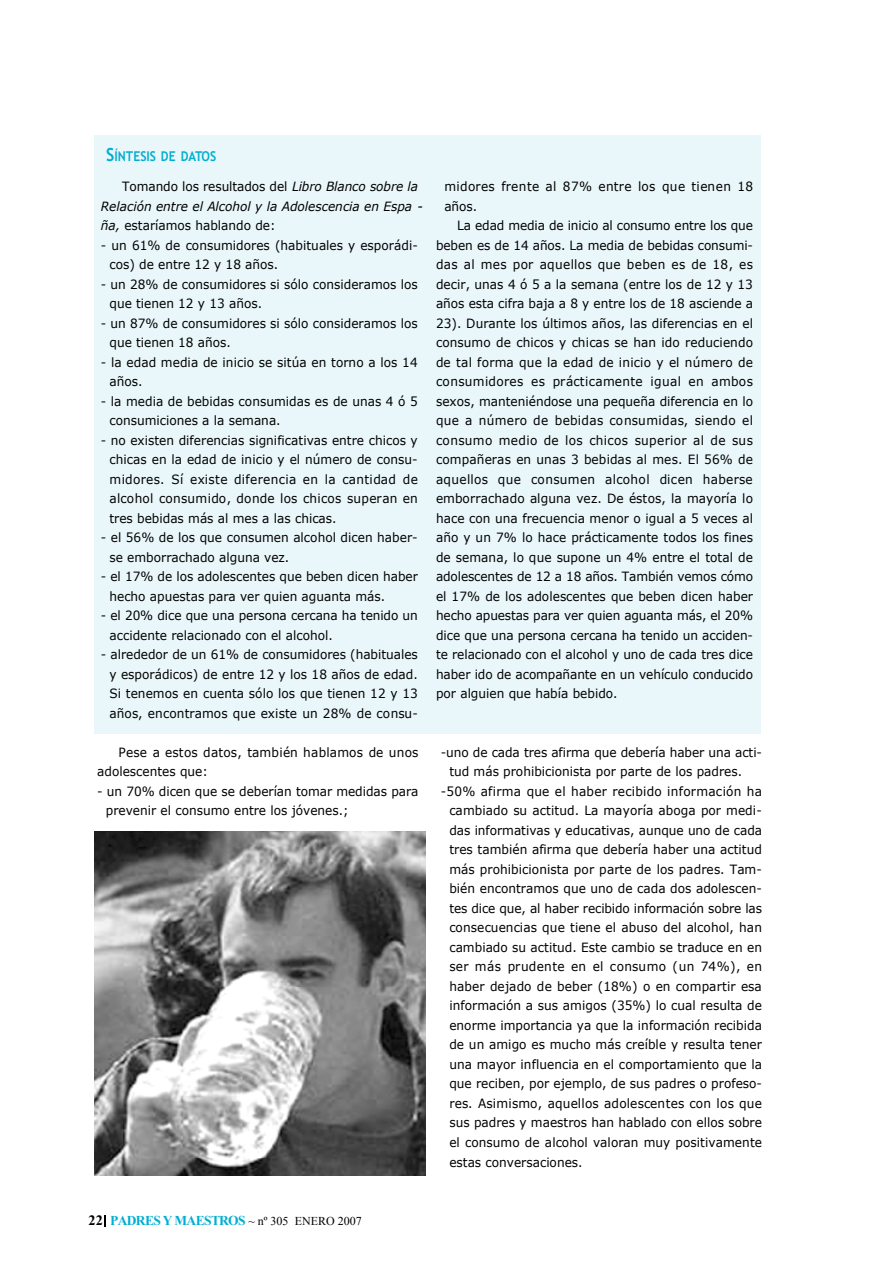
<style>
.page{position:relative;width:893px;height:1263px;background:#fff}
.page>*{position:absolute;margin:0;border:0;box-sizing:border-box;transform-origin:0 0}
.t1{font:700 13.5px "Times New Roman";letter-spacing:-.055em;color:#00aed0}
.t2{font:700 13.5px "Trebuchet MS";color:#00aed0;scale:.9 1}
.t3{font:12.75px/19.5px "Verdana";color:#000;scale:.95 1}
.t4{font:italic 12.75px/19.6px "Verdana";color:#000;scale:.95 1}
.t5{font:12.75px/19.8px "Verdana";letter-spacing:.025em;color:#000;scale:.95 1}
.t6{font:12.75px "Verdana";letter-spacing:.02em;color:#000;scale:.95 1}
.s1{font-size:18px}
.s2{font-style:normal}
.s3{font-size:14.25px;color:#000}
.s4{font-weight:400;font-size:12px;color:#000}
</style>
<div class="page">
<svg style="left:104px;top:1215px;width:1px;height:12px"></svg>
<div style="left:94px;top:135px;width:666px;height:599px;background:#eaf7fa"></div>
<img style="left:95px;top:831px;width:331px;height:344px">
<p class="t2" style="left:106px;top:148px;width:124px"><span class="s1">S</span>ÍNTESIS DE DATOS</p>
<p class="t4" style="left:101px;top:176px;width:340px;text-indent:21px"><span class="s2">Tomando los resultados del</span> Libro Blanco sobre la<br>Relación entre el Alcohol y la Adolescencia en Espa - ña, <span class="s2">estaríamos hablando de:</span></p>
<p class="t3" style="left:109px;top:235px;width:326px;text-indent:-9px">- un 61% de consumidores (habituales y esporádi&shy;cos) de entre 12 y 18 años.</p>
<p class="t3" style="left:109px;top:274px;width:326px;text-indent:-9px">- un 28% de consumidores si sólo consideramos los que tienen 12 y 13 años.</p>
<p class="t3" style="left:109px;top:313px;width:326px;text-indent:-9px">- un 87% de consumidores si sólo consideramos los que tienen 18 años.</p>
<p class="t3" style="left:109px;top:352px;width:326px;text-indent:-9px">- la edad media de inicio se sitúa en torno a los 14 años.</p>
<p class="t3" style="left:109px;top:391px;width:326px;text-indent:-9px">- la media de bebidas consumidas es de unas 4 ó 5 consumiciones a la semana.</p>
<p class="t3" style="left:109px;top:430px;width:326px;text-align:justify;text-indent:-9px">- no existen diferencias significativas entre chicos y chicas en la edad de inicio y el número de consu&shy;midores. Sí existe diferencia en la cantidad de alcohol consumido, donde los chicos superan en tres bebidas más al mes a las chicas.</p>
<p class="t3" style="left:109px;top:527px;width:326px;text-indent:-9px">- el 56% de los que consumen alcohol dicen haber&shy;se emborrachado alguna vez.</p>
<p class="t3" style="left:109px;top:567px;width:326px;text-indent:-9px">- el 17% de los adolescentes que beben dicen haber hecho apuestas para ver quien aguanta más.</p>
<p class="t3" style="left:109px;top:605px;width:326px;text-indent:-9px">- el 20% dice que una persona cercana ha tenido un accidente relacionado con el alcohol.</p>
<p class="t3" style="left:109px;top:644px;width:326px;text-align:justify;text-indent:-9px">- alrededor de un 61% de consumidores (habituales y esporádicos) de entre 12 y los 18 años de edad.<br>Si tenemos en cuenta sólo los que tienen 12 y 13 años, encontramos que existe un 28% de consu-</p>
<p class="t3" style="left:97px;top:742px;width:340px;text-indent:21px">Pese a estos datos, también hablamos de unos adolescentes que:</p>
<p class="t3" style="left:106px;top:781px;width:331px;text-indent:-9px">- un 70% dicen que se deberían tomar medidas para prevenir el consumo entre los jóvenes.;</p>
<p class="t5" style="left:444px;top:176px;width:326px">midores frente al 87% entre los que tienen 18 años.</p>
<p class="t3" style="left:436px;top:216px;width:335px;text-align:justify;text-indent:21px">La edad media de inicio al consumo entre los que beben es de 14 años. La media de bebidas consumi&shy;das al mes por aquellos que beben es de 18, es decir, unas 4 ó 5 a la semana (entre los de 12 y 13 años esta cifra baja a 8 y entre los de 18 asciende a 23). Durante los últimos años, las diferencias en el consumo de chicos y chicas se han ido reduciendo de tal forma que la edad de inicio y el número de consumidores es prácticamente igual en ambos sexos, manteniéndose una pequeña diferencia en lo que a número de bebidas consumidas, siendo el consumo medio de los chicos superior al de sus compañeras en unas 3 bebidas al mes. El 56% de aquellos que consumen alcohol dicen haberse emborrachado alguna vez. De éstos, la mayoría lo hace con una frecuencia menor o igual a 5 veces al año y un 7% lo hace prácticamente todos los fines de semana, lo que supone un 4% entre el total de adolescentes de 12 a 18 años. También vemos cómo el 17% de los adolescentes que beben dicen haber hecho apuestas para ver quien aguanta más, el 20% dice que una persona cercana ha tenido un acciden&shy;te relacionado con el alcohol y uno de cada tres dice haber ido de acompañante en un vehículo conducido por alguien que había bebido.</p>
<p class="t3" style="left:441px;top:742px;width:340px">-uno de cada tres afirma que debería haber una acti-</p>
<p class="t3" style="left:449px;top:761px;width:310px">tud más prohibicionista por parte de los padres.</p>
<p class="t6" style="left:441px;top:783px;width:340px">-50% afirma que el haber recibido información ha</p>
<p class="t3" style="left:449px;top:801px;width:331px">cambiado su actitud. La mayoría aboga por medi-</p>
<p class="t3" style="left:449px;top:820px;width:331px">das informativas y educativas, aunque uno de cada</p>
<p class="t3" style="left:449px;top:839px;width:331px">tres también afirma que debería haber una actitud</p>
<p class="t3" style="left:449px;top:859px;width:330px">más prohibicionista por parte de los padres. Tam-</p>
<p class="t3" style="left:449px;top:878px;width:330px">bién encontramos que uno de cada dos adolescen-</p>
<p class="t3" style="left:449px;top:898px;width:331px">tes dice que, al haber recibido información sobre las</p>
<p class="t3" style="left:449px;top:918px;width:331px">consecuencias que tiene el abuso del alcohol, han</p>
<p class="t3" style="left:449px;top:937px;width:331px">cambiado su actitud. Este cambio se traduce en en</p>
<p class="t5" style="left:449px;top:956px;width:331px">ser más prudente en el consumo (un 74%), en</p>
<p class="t3" style="left:449px;top:976px;width:330px">haber dejado de beber (18%) o en compartir esa</p>
<p class="t3" style="left:449px;top:995px;width:331px">información a sus amigos (35%) lo cual resulta de</p>
<p class="t3" style="left:449px;top:1015px;width:331px">enorme importancia ya que la información recibida</p>
<p class="t3" style="left:449px;top:1035px;width:331px">de un amigo es mucho más creíble y resulta tener</p>
<p class="t3" style="left:449px;top:1054px;width:331px">una mayor influencia en el comportamiento que la</p>
<p class="t3" style="left:449px;top:1073px;width:331px">que reciben, por ejemplo, de sus padres o profeso-</p>
<p class="t3" style="left:449px;top:1093px;width:330px">res. Asimismo, aquellos adolescentes con los que</p>
<p class="t3" style="left:449px;top:1112px;width:331px">sus padres y maestros han hablado con ellos sobre</p>
<p class="t3" style="left:449px;top:1132px;width:331px">el consumo de alcohol valoran muy positivamente</p>
<p class="t3" style="left:449px;top:1152px;width:142px">estas conversaciones.</p>
<p class="t1" style="left:89px;top:1213px;width:275px"><span class="s3">22</span> PADRESY MAESTROS <span class="s4">~ nº 305 ENERO 2007</span></p>
</div>
